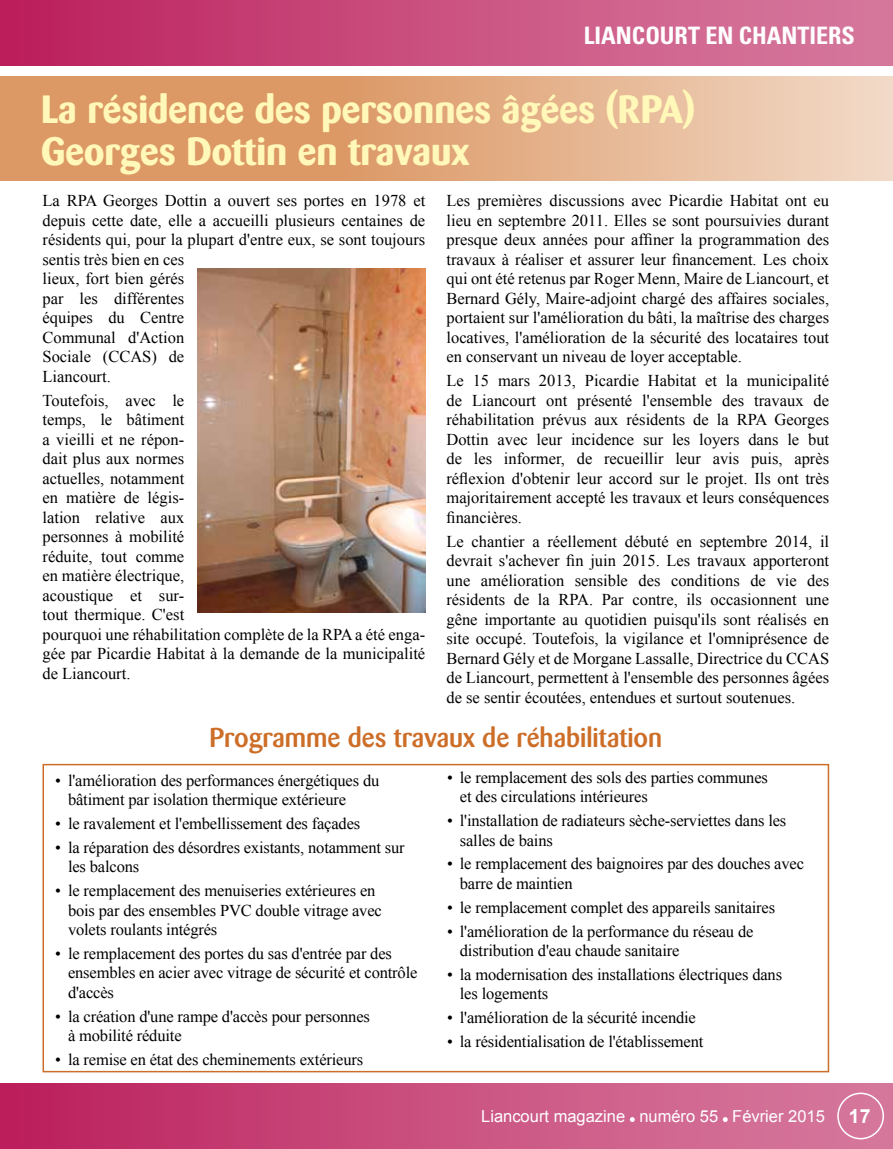
<style>
.page{position:relative;width:893px;height:1149px;background:#fff}
.page>*{position:absolute;margin:0;border:0;box-sizing:border-box;transform-origin:0 0}
.t1{font:700 39px/42px "Barmeno";color:#fff8b8}
.t2{font:500 27px "Barmeno";color:#cd6e28}
.t3{font:700 condensed 24px "Univers";color:#fff}
.t4{font:16.5px/19.5px "Times New Roman";letter-spacing:-.01em;color:#000}
.t5{font:16.5px "Arial";color:#fff}
.s1{font-weight:700;font-size:19.5px}
</style>
<div class="page">
<div style="left:0;top:1082px;width:893px;height:66px;background:linear-gradient(to right,#bc215d,#d87fa1)"></div>
<svg style="left:630px;top:1116px;width:5px;height:5px"></svg>
<svg style="left:723px;top:1116px;width:5px;height:5px"></svg>
<div style="left:837px;top:1092px;width:47px;height:46px;border:2px solid #fff;border-radius:50%"></div>
<div style="left:0;top:0;width:893px;height:66px;background:linear-gradient(to right,#bc225e,#d77da0)"></div>
<svg style="left:0;top:77px;width:893px;height:104px;background:#e2ac84"></svg>
<img style="left:197px;top:268px;width:228px;height:344px">
<div style="left:43px;top:763px;width:786px;height:308px;border:2px solid #cd6e28"></div>
<h3 class="t3" style="left:584px;top:20px;width:272px">LIANCOURT EN CHANTIERS</h3>
<h1 class="t1" style="left:41px;top:88px;width:656px">La résidence des personnes âgées (RPA)<br>Georges Dottin en travaux</h1>
<p class="t4" style="left:43px;top:190px;width:384px">La RPA Georges Dottin a ouvert ses portes en 1978 et depuis cette date, elle a accueilli plusieurs centaines de résidents qui, pour la plupart d'entre eux, se sont toujours sentis très bien en ces<br>lieux, fort bien gérés<br>par les différentes<br>équipes du Centre<br>Communal d'Action<br>Sociale (CCAS) de<br>Liancourt.</p>
<p class="t4" style="left:43px;top:390px;width:384px">Toutefois, avec le<br>temps, le bâtiment<br>a vieilli et ne répon-<br>dait plus aux normes<br>actuelles, notamment<br>en matière de légis-<br>lation relative aux<br>personnes à mobilité<br>réduite, tout comme<br>en matière électrique,<br>acoustique et sur-<br>tout thermique. C'est<br>pourquoi une réhabilitation complète de la RPA a été enga&shy;gée par Picardie Habitat à la demande de la municipalité de Liancourt.</p>
<p class="t4" style="left:446px;top:191px;width:384px;text-align:justify">Les premières discussions avec Picardie Habitat ont eu lieu en septembre 2011. Elles se sont poursuivies durant presque deux années pour affiner la programmation des travaux à réaliser et assurer leur financement. Les choix qui ont été retenus par Roger Menn, Maire de Liancourt, et Bernard Gély, Maire-adjoint chargé des affaires sociales, portaient sur l'amélioration du bâti, la maîtrise des charges locatives, l'amélioration de la sécurité des locataires tout en conservant un niveau de loyer acceptable.</p>
<p class="t4" style="left:446px;top:370px;width:384px;text-align:justify">Le 15 mars 2013, Picardie Habitat et la municipalité de Liancourt ont présenté l'ensemble des travaux de réhabilitation prévus aux résidents de la RPA Georges Dottin avec leur incidence sur les loyers dans le but de les informer, de recueillir leur avis puis, après réflexion d'obtenir leur accord sur le projet. Ils ont très majoritairement accepté les travaux et leurs conséquences financières.</p>
<p class="t4" style="left:446px;top:531px;width:384px;text-align:justify">Le chantier a réellement débuté en septembre 2014, il devrait s'achever fin juin 2015. Les travaux apporteront une amélioration sensible des conditions de vie des résidents de la RPA. Par contre, ils occasionnent une gêne importante au quotidien puisqu'ils sont réalisés en site occupé. Toutefois, la vigilance et l'omniprésence de Bernard Gély et de Morgane Lassalle, Directrice du CCAS de Liancourt, permettent à l'ensemble des personnes âgées de se sentir écoutées, entendues et surtout soutenues.</p>
<h2 class="t2" style="left:209px;top:721px;width:454px">Programme des travaux de réhabilitation</h2>
<p class="t4" style="left:68px;top:770px;width:313px;text-indent:-13px">• l'amélioration des performances énergétiques du bâtiment par isolation thermique extérieure</p>
<p class="t4" style="left:55px;top:813px;width:306px">• le ravalement et l'embellissement des façades</p>
<p class="t4" style="left:68px;top:837px;width:338px;text-indent:-13px">• la réparation des désordres existants, notamment sur les balcons</p>
<p class="t4" style="left:68px;top:880px;width:315px;text-indent:-13px">• le remplacement des menuiseries extérieures en bois par des ensembles PVC double vitrage avec volets roulants intégrés</p>
<p class="t4" style="left:68px;top:943px;width:351px;text-indent:-13px">• le remplacement des portes du sas d'entrée par des ensembles en acier avec vitrage de sécurité et contrôle d'accès</p>
<p class="t4" style="left:68px;top:1005px;width:303px;text-indent:-13px">• la création d'une rampe d'accès pour personnes à mobilité réduite</p>
<p class="t4" style="left:55px;top:1049px;width:309px">• la remise en état des cheminements extérieurs</p>
<p class="t4" style="left:460px;top:767px;width:310px;text-indent:-13px">• le remplacement des sols des parties communes et des circulations intérieures</p>
<p class="t4" style="left:460px;top:810px;width:328px;text-indent:-13px">• l'installation de radiateurs sèche-serviettes dans les salles de bains</p>
<p class="t4" style="left:460px;top:853px;width:346px;text-indent:-13px">• le remplacement des baignoires par des douches avec barre de maintien</p>
<p class="t4" style="left:447px;top:896px;width:330px">• le remplacement complet des appareils sanitaires</p>
<p class="t4" style="left:460px;top:920px;width:295px;text-indent:-13px">• l'amélioration de la performance du réseau de distribution d'eau chaude sanitaire</p>
<p class="t4" style="left:460px;top:963px;width:324px;text-indent:-13px">• la modernisation des installations électriques dans les logements</p>
<p class="t4" style="left:447px;top:1007px;width:250px">• l'amélioration de la sécurité incendie</p>
<p class="t4" style="left:447px;top:1030px;width:258px">• la résidentialisation de l'établissement</p>
<p class="t5" style="left:481px;top:1104px;width:391px">Liancourt magazine numéro 55 Février 2015 <span class="s1">17</span></p>
</div>
